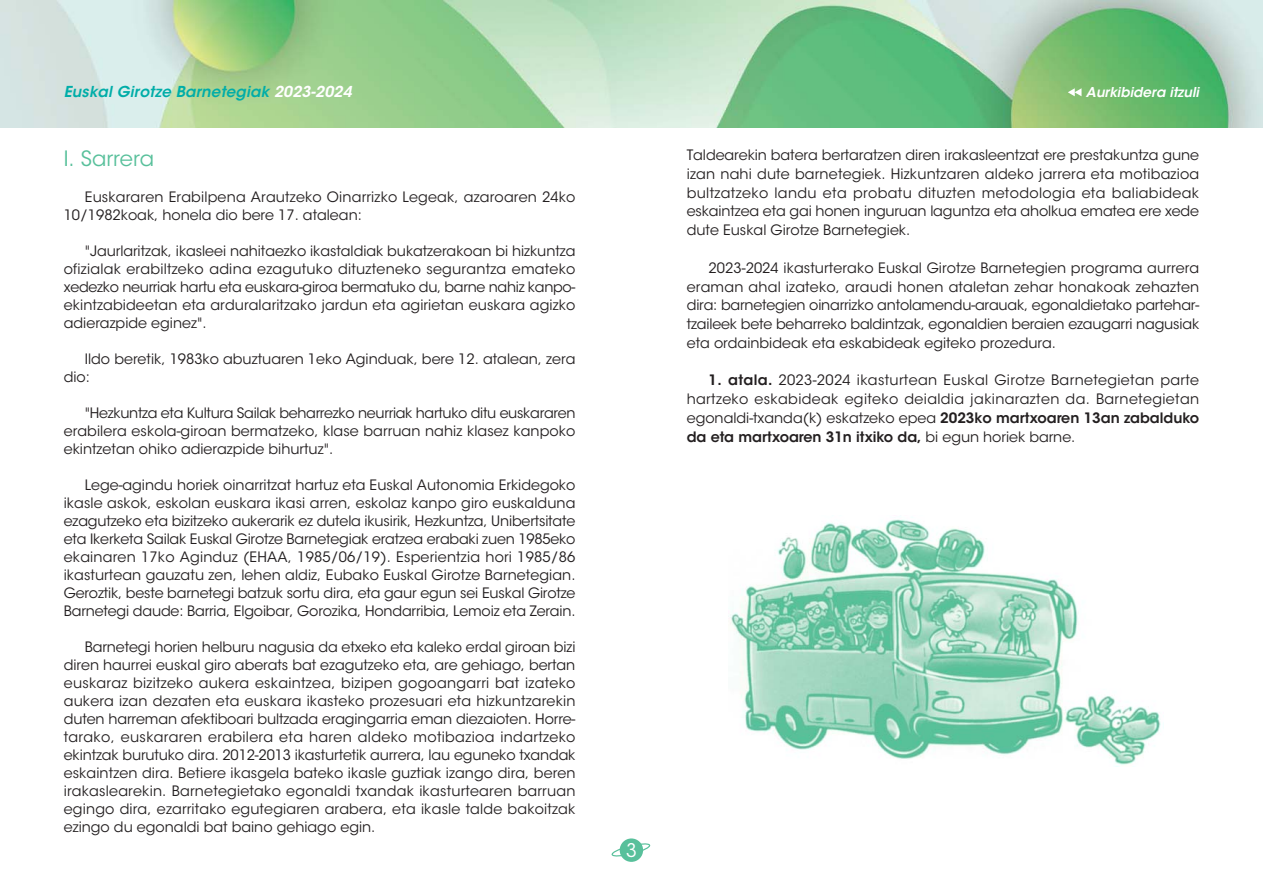
<style>
.page{position:relative;width:1263px;height:893px;background:#fff}
.page>*{position:absolute;margin:0;border:0;box-sizing:border-box;transform-origin:0 0}
.t1{font:21px "ITC Avant Garde Std";color:#58c09b}
.t2{font:18.75px "ITC Avant Garde Std";color:#fff}
.t3{font:italic 600 15px "ITC Avant Garde Std";letter-spacing:.01em;color:#00ada8}
.t4{font:14.25px/18px "ITC Avant Garde Std";color:#231f20;text-align:justify}
.t5{font:italic 600 13.5px "ITC Avant Garde Std";color:#fff}
.s1{color:#fff}
.s2{font-weight:600}
</style>
<div class="page">
<img style="left:730px;top:519px;width:431px;height:246px">
<svg style="left:611px;top:842px;width:40px;height:16px"></svg>
<div style="left:620px;top:838px;width:23px;height:24px;background:#58c09b;border-radius:50%"></div>
<img style="left:0;top:0;width:1263px;height:128px">
<svg style="left:1068px;top:88px;width:13px;height:8px"></svg>
<p class="t3" style="left:64px;top:85px;width:289px">Euskal Girotze Barnetegiak <span class="s1">2023-2024</span></p>
<p class="t5" style="left:1086px;top:86px;width:115px">Aurkibidera itzuli</p>
<h1 class="t1" style="left:64px;top:149px;width:92px">I. Sarrera</h1>
<p class="t4" style="left:64px;top:190px;width:513px;text-indent:21px">Euskararen Erabilpena Arautzeko Oinarrizko Legeak, azaroaren 24ko<br>10/1982koak, honela dio bere 17. atalean:</p>
<p class="t4" style="left:64px;top:244px;width:513px;text-indent:21px">"Jaurlaritzak, ikasleei nahitaezko ikastaldiak bukatzerakoan bi hizkuntza ofizialak erabiltzeko adina ezagutuko dituzteneko segurantza emateko xedezko neurriak hartu eta euskara-giroa bermatuko du, barne nahiz kanpo&shy;ekintzabideetan eta arduralaritzako jardun eta agirietan euskara agizko adierazpide eginez".</p>
<p class="t4" style="left:64px;top:352px;width:513px;text-indent:21px">Ildo beretik, 1983ko abuztuaren 1eko Aginduak, bere 12. atalean, zera dio:</p>
<p class="t4" style="left:64px;top:406px;width:513px;text-indent:21px">"Hezkuntza eta Kultura Sailak beharrezko neurriak hartuko ditu euskararen erabilera eskola-giroan bermatzeko, klase barruan nahiz klasez kanpoko ekintzetan ohiko adierazpide bihurtuz".</p>
<p class="t4" style="left:64px;top:478px;width:513px;text-indent:21px">Lege-agindu horiek oinarritzat hartuz eta Euskal Autonomia Erkidegoko ikasle askok, eskolan euskara ikasi arren, eskolaz kanpo giro euskalduna ezagutzeko eta bizitzeko aukerarik ez dutela ikusirik, Hezkuntza, Unibertsitate eta Ikerketa Sailak Euskal Girotze Barnetegiak eratzea erabaki zuen 1985eko ekainaren 17ko Aginduz (EHAA, 1985/06/19). Esperientzia hori 1985/86 ikasturtean gauzatu zen, lehen aldiz, Eubako Euskal Girotze Barnetegian.<br>Geroztik, beste barnetegi batzuk sortu dira, eta gaur egun sei Euskal Girotze Barnetegi daude: Barria, Elgoibar, Gorozika, Hondarribia, Lemoiz eta Zerain.</p>
<p class="t4" style="left:64px;top:640px;width:513px;text-indent:21px">Barnetegi horien helburu nagusia da etxeko eta kaleko erdal giroan bizi diren haurrei euskal giro aberats bat ezagutzeko eta, are gehiago, bertan euskaraz bizitzeko aukera eskaintzea, bizipen gogoangarri bat izateko aukera izan dezaten eta euskara ikasteko prozesuari eta hizkuntzarekin duten harreman afektiboari bultzada eragingarria eman diezaioten. Horre&shy;tarako, euskararen erabilera eta haren aldeko motibazioa indartzeko ekintzak burutuko dira. 2012-2013 ikasturtetik aurrera, lau eguneko txandak eskaintzen dira. Betiere ikasgela bateko ikasle guztiak izango dira, beren irakaslearekin. Barnetegietako egonaldi txandak ikasturtearen barruan egingo dira, ezarritako egutegiaren arabera, eta ikasle talde bakoitzak ezingo du egonaldi bat baino gehiago egin.</p>
<p class="t4" style="left:687px;top:147px;width:514px;line-height:18.8px">Taldearekin batera bertaratzen diren irakasleentzat ere prestakuntza gune izan nahi dute barnetegiek. Hizkuntzaren aldeko jarrera eta motibazioa bultzatzeko landu eta probatu dituzten metodologia eta baliabideak eskaintzea eta gai honen inguruan laguntza eta aholkua ematea ere xede dute Euskal Girotze Barnetegiek.</p>
<p class="t4" style="left:687px;top:260px;width:514px;line-height:18.8px;text-indent:22px">2023-2024 ikasturterako Euskal Girotze Barnetegien programa aurrera eraman ahal izateko, araudi honen ataletan zehar honakoak zehazten dira: barnetegien oinarrizko antolamendu-arauak, egonaldietako partehar&shy;tzaileek bete beharreko baldintzak, egonaldien beraien ezaugarri nagusiak eta ordainbideak eta eskabideak egiteko prozedura.</p>
<p class="t4" style="left:687px;top:372px;width:514px;line-height:18.8px;text-indent:22px"><span class="s2">1. atala.</span> 2023-2024 ikasturtean Euskal Girotze Barnetegietan parte hartzeko eskabideak egiteko deialdia jakinarazten da. Barnetegietan egonaldi-txanda(k) eskatzeko epea <span class="s2">2023ko martxoaren 13an zabalduko da eta martxoaren 31n itxiko da,</span> bi egun horiek barne.</p>
<h2 class="t2" style="left:626px;top:842px;width:12px">3</h2>
</div>
